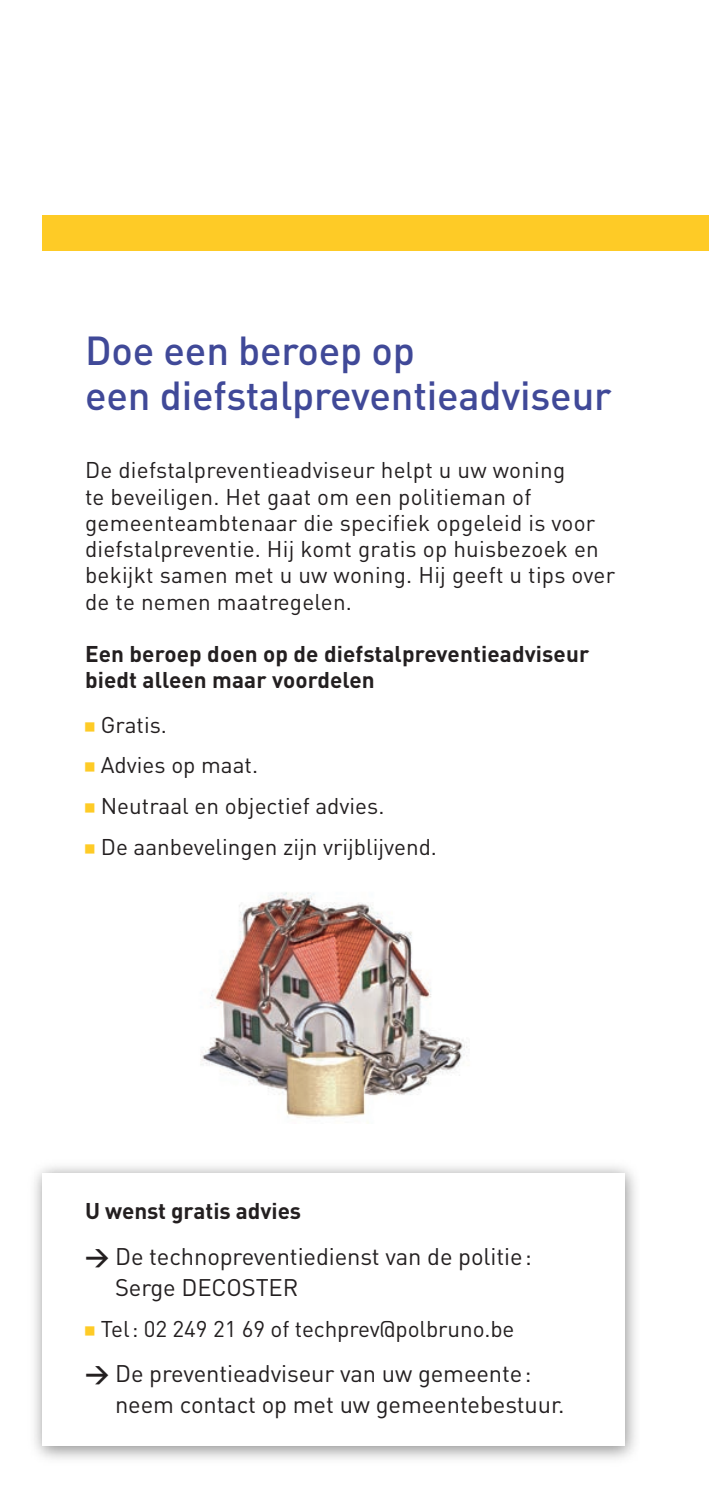
<style>
.page{position:relative;width:709px;height:1489px;background:#fff}
.page>*{position:absolute;margin:0;border:0;box-sizing:border-box;transform-origin:0 0}
.t1{font:500 40px/45px "DIN";letter-spacing:-.005em;color:#404998}
.t2{font:23.75px/31.2px "DIN";letter-spacing:-.005em;color:#231f20}
.t3{font:22.5px/26.2px "DIN";letter-spacing:.01em;color:#231f20}
.t4{font:700 22.5px/26.2px "DIN";letter-spacing:.005em;color:#231f20}
.s1{color:#fecb26}
.s2{font-weight:700}
</style>
<div class="page">
<div style="left:43px;top:215px;width:666px;height:35px;background:#fecb26"></div>
<img style="left:200px;top:892px;width:267px;height:231px">
<h1 class="t1" style="left:85px;top:328px;width:528px">Doe een beroep op<br>een diefstalpreventieadviseur</h1>
<p class="t3" style="left:85px;top:457px;width:531px">De diefstalpreventieadviseur helpt u uw woning<br>te beveiligen. Het gaat om een politieman of gemeenteambtenaar die specifiek opgeleid is voor diefstalpreventie. Hij komt gratis op huisbezoek en bekijkt samen met u uw woning. Hij geeft u tips over de te nemen maatregelen.</p>
<p class="t4" style="left:85px;top:641px;width:506px">Een beroep doen op de diefstalpreventieadviseur biedt alleen maar voordelen</p>
<p class="t3" style="left:85px;top:711px;width:83px"><span class="s1">■</span> Gratis.</p>
<p class="t3" style="left:85px;top:752px;width:174px"><span class="s1">■</span> Advies op maat.</p>
<p class="t3" style="left:85px;top:793px;width:301px"><span class="s1">■</span> Neutraal en objectief advies.</p>
<p class="t3" style="left:85px;top:833px;width:353px"><span class="s1">■</span> De aanbevelingen zijn vrijblijvend.</p>
<p class="t4" style="left:85px;top:1198px;width:218px">U wenst gratis advies</p>
<p class="t2" style="left:115px;top:1240px;width:418px;text-indent:-30px"><span class="s2">&gt;</span> De technopreventiedienst van de politie:<br>Serge DECOSTER</p>
<p class="t3" style="left:85px;top:1315px;width:431px"><span class="s1">■</span> Tel: 02 249 21 69 of techprev@polbruno.be</p>
<p class="t2" style="left:115px;top:1358px;width:451px;text-indent:-30px"><span class="s2">&gt;</span> De preventieadviseur van uw gemeente: neem contact op met uw gemeentebestuur.</p>
</div>
